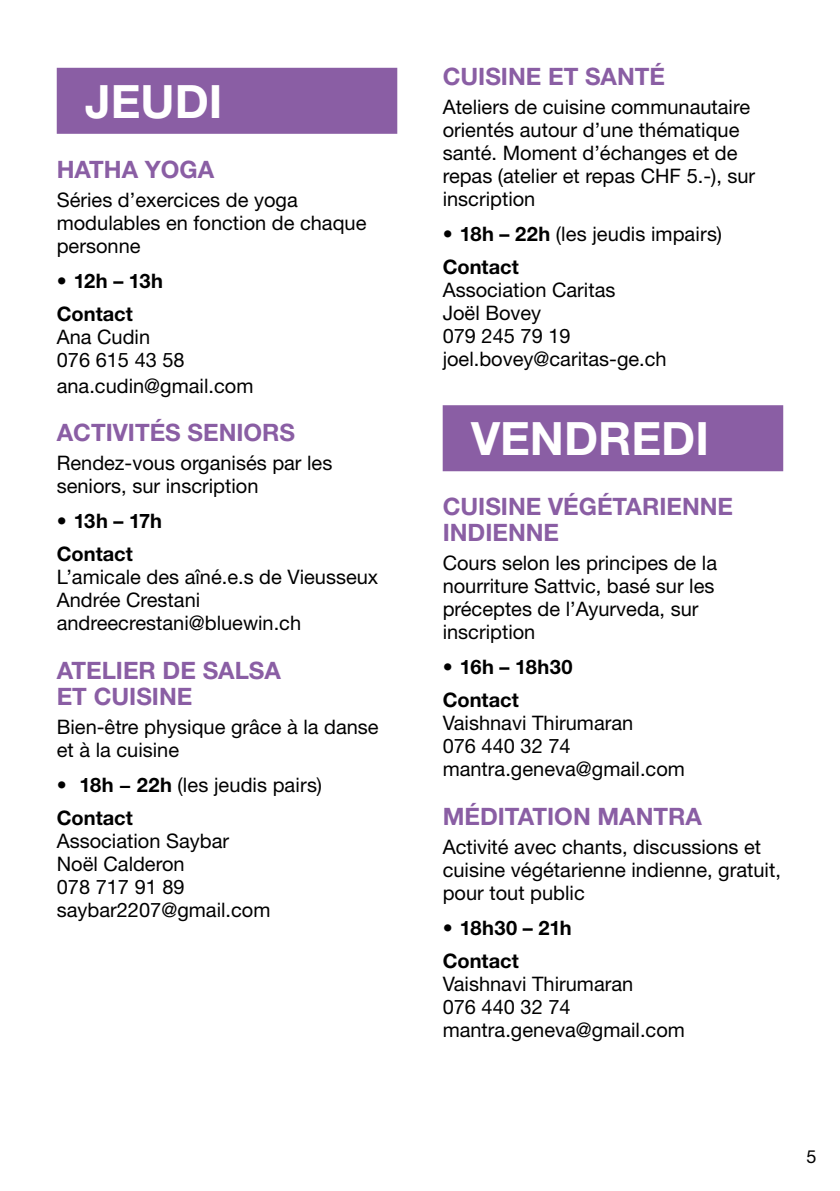
<style>
.page{position:relative;width:840px;height:1191px;background:#fff}
.page>*{position:absolute;margin:0;border:0;box-sizing:border-box;transform-origin:0 0}
.t1{font:700 46px "Helvetica Neue LT Std";color:#fff}
.t2{font:700 24px/26px "Helvetica Neue LT Std";color:#8a5ea4}
.t3{font:20px/23px "Helvetica Neue LT Std";color:#000}
.t4{font:700 20px/32.6px "Helvetica Neue LT Std";color:#000}
.t5{font:18px "Helvetica Neue LT Std";color:#000}
.s1{font-weight:700}
</style>
<div class="page">
<div style="left:57px;top:68px;width:340px;height:66px;background:#8a5ea4"></div>
<div style="left:442px;top:405px;width:340px;height:66px;background:#8a5ea4"></div>
<h1 class="t1" style="left:85px;top:73px;width:139px">JEUDI</h1>
<p class="t2" style="left:57px;top:156px;width:159px">HATHA YOGA</p>
<p class="t3" style="left:57px;top:188px;width:311px">Séries d’exercices de yoga modulables en fonction de chaque personne</p>
<p class="t4" style="left:57px;top:264px;width:108px">• 12h – 13h<br>Contact</p>
<p class="t3" style="left:57px;top:325px;width:129px">Ana Cudin<br>076 615 43 58</p>
<p class="t3" style="left:57px;top:374px;width:198px">ana.cudin@gmail.com</p>
<p class="t2" style="left:57px;top:419px;width:240px">ACTIVITÉS SENIORS</p>
<p class="t3" style="left:57px;top:451px;width:277px">Rendez-vous organisés par les seniors, sur inscription</p>
<p class="t4" style="left:57px;top:504px;width:107px">• 13h – 17h<br>Contact</p>
<p class="t3" style="left:57px;top:565px;width:323px">L’amicale des aîné.e.s de Vieusseux<br>Andrée Crestani andreecrestani@bluewin.ch</p>
<p class="t2" style="left:57px;top:657px;width:226px">ATELIER DE SALSA<br>ET CUISINE</p>
<p class="t3" style="left:57px;top:714px;width:323px">Bien-être physique grâce à la danse et à la cuisine</p>
<p class="t3" style="left:57px;top:768px;width:266px;line-height:32.6px"><span class="s1">• 18h − 22h</span> (les jeudis pairs)<br><span class="s1">Contact</span></p>
<p class="t3" style="left:57px;top:828px;width:215px">Association Saybar<br>Noël Calderon<br>078 717 91 89 saybar2207@gmail.com</p>
<p class="t2" style="left:442px;top:63px;width:224px">CUISINE ET SANTÉ</p>
<p class="t3" style="left:442px;top:95px;width:314px">Ateliers de cuisine communautaire orientés autour d’une thématique santé. Moment d’échanges et de repas (atelier et repas CHF 5.-), sur inscription</p>
<p class="t3" style="left:442px;top:217px;width:280px;line-height:32.6px"><span class="s1">• 18h – 22h</span> (les jeudis impairs)<br><span class="s1">Contact</span></p>
<p class="t3" style="left:442px;top:278px;width:225px">Association Caritas<br>Joël Bovey<br>079 245 79 19 joel.bovey@caritas-ge.ch</p>
<h1 class="t1" style="left:471px;top:410px;width:239px">VENDREDI</h1>
<p class="t2" style="left:442px;top:493px;width:292px">CUISINE VÉGÉTARIENNE<br>INDIENNE</p>
<p class="t3" style="left:442px;top:551px;width:276px">Cours selon les principes de la nourriture Sattvic, basé sur les préceptes de l’Ayurveda, sur inscription</p>
<p class="t4" style="left:442px;top:650px;width:131px">• 16h – 18h30<br>Contact</p>
<p class="t3" style="left:442px;top:711px;width:243px">Vaishnavi Thirumaran<br>076 440 32 74 mantra.geneva@gmail.com</p>
<p class="t2" style="left:442px;top:802px;width:261px">MÉDITATION MANTRA</p>
<p class="t3" style="left:442px;top:834px;width:339px">Activité avec chants, discussions et cuisine végétarienne indienne, gratuit, pour tout public</p>
<p class="t4" style="left:442px;top:911px;width:130px">• 18h30 – 21h<br>Contact</p>
<p class="t3" style="left:442px;top:971px;width:243px">Vaishnavi Thirumaran<br>076 440 32 74 mantra.geneva@gmail.com</p>
<p class="t5" style="left:806px;top:1146px;width:12px">5</p>
</div>
